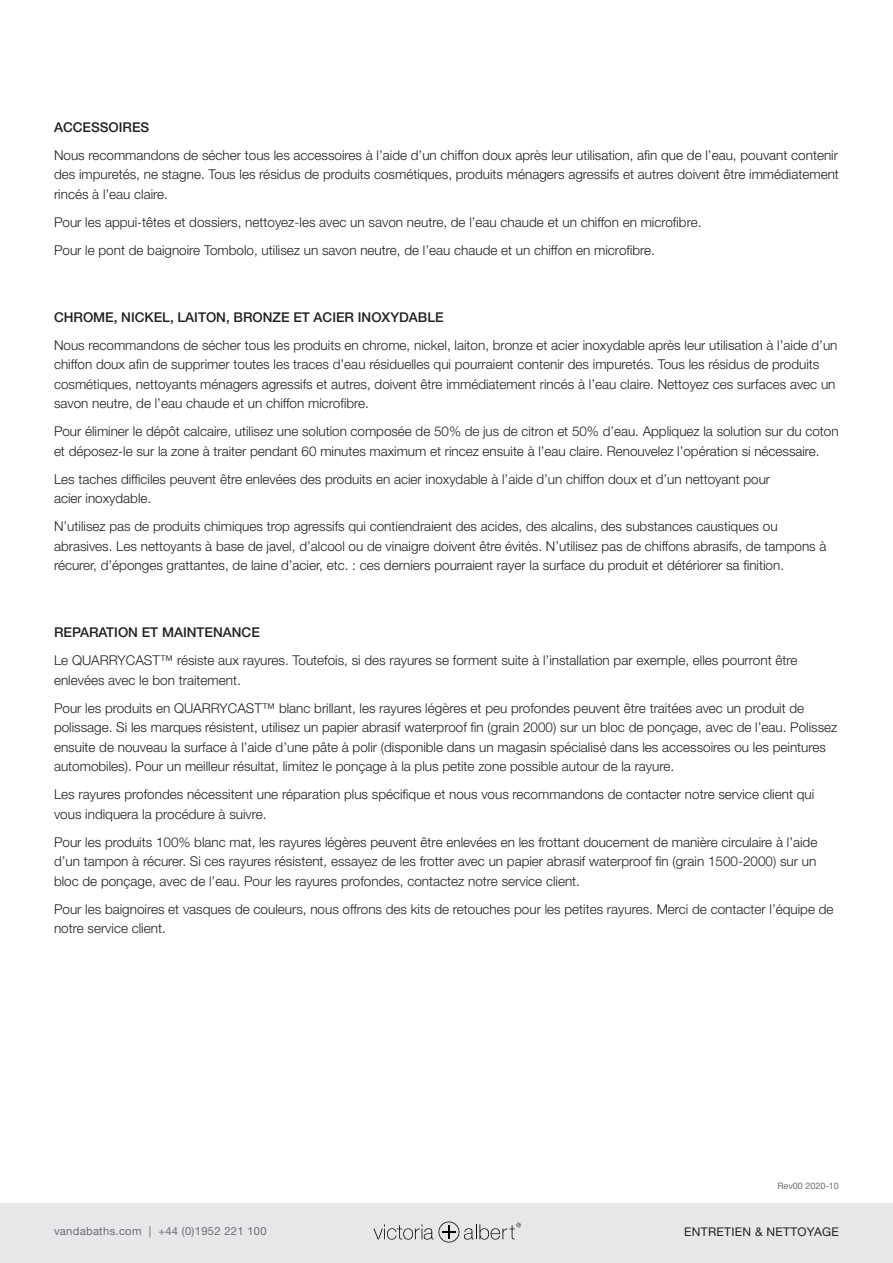
<style>
.page{position:relative;width:893px;height:1263px;background:#fff}
.page>*{position:absolute;margin:0;border:0;box-sizing:border-box;transform-origin:0 0}
.t1{font:300 13.5px/19.5px "Helvetica Neue LT Std";color:#231f20}
.t2{font:500 13.5px "Helvetica Neue LT Std";color:#231f20}
.t3{font:12px "Helvetica Neue LT Std";letter-spacing:.025em;color:#231f20}
.t4{font:11.25px "Helvetica Neue LT Std";letter-spacing:.025em;color:#6c6d70}
.t5{font:9px "Helvetica Neue LT Std";color:#6c6d70}
</style>
<div class="page">
<div style="left:0;top:1203px;width:893px;height:60px;background:#e6e7e9"></div>
<svg style="left:373px;top:1221px;width:148px;height:21px"></svg>
<p class="t2" style="left:54px;top:119px;width:97px">ACCESSOIRES</p>
<p class="t1" style="left:54px;top:145px;width:786px;text-align:justify">Nous recommandons de sécher tous les accessoires à l’aide d’un chiffon doux après leur utilisation, afin que de l’eau, pouvant contenir des impuretés, ne stagne. Tous les résidus de produits cosmétiques, produits ménagers agressifs et autres doivent être immédiatement rincés à l’eau claire.</p>
<p class="t1" style="left:54px;top:207px;width:649px;line-height:28px">Pour les appui-têtes et dossiers, nettoyez-les avec un savon neutre, de l’eau chaude et un chiffon en microfibre.<br>Pour le pont de baignoire Tombolo, utilisez un savon neutre, de l’eau chaude et un chiffon en microfibre.</p>
<p class="t2" style="left:54px;top:309px;width:391px">CHROME, NICKEL, LAITON, BRONZE ET ACIER INOXYDABLE</p>
<p class="t1" style="left:54px;top:335px;width:785px">Nous recommandons de sécher tous les produits en chrome, nickel, laiton, bronze et acier inoxydable après leur utilisation à l’aide d’un chiffon doux afin de supprimer toutes les traces d’eau résiduelles qui pourraient contenir des impuretés. Tous les résidus de produits cosmétiques, nettoyants ménagers agressifs et autres, doivent être immédiatement rincés à l’eau claire. Nettoyez ces surfaces avec un savon neutre, de l’eau chaude et un chiffon microfibre.</p>
<p class="t1" style="left:54px;top:421px;width:786px">Pour éliminer le dépôt calcaire, utilisez une solution composée de 50% de jus de citron et 50% d’eau. Appliquez la solution sur du coton et déposez-le sur la zone à traiter pendant 60 minutes maximum et rincez ensuite à l’eau claire. Renouvelez l’opération si nécessaire.</p>
<p class="t1" style="left:54px;top:469px;width:718px">Les taches difficiles peuvent être enlevées des produits en acier inoxydable à l’aide d’un chiffon doux et d’un nettoyant pour acier inoxydable.</p>
<p class="t1" style="left:54px;top:516px;width:774px">N’utilisez pas de produits chimiques trop agressifs qui contiendraient des acides, des alcalins, des substances caustiques ou abrasives. Les nettoyants à base de javel, d’alcool ou de vinaigre doivent être évités. N’utilisez pas de chiffons abrasifs, de tampons à récurer, d’éponges grattantes, de laine d’acier, etc. : ces derniers pourraient rayer la surface du produit et détériorer sa finition.</p>
<p class="t2" style="left:54px;top:624px;width:207px">REPARATION ET MAINTENANCE</p>
<p class="t1" style="left:54px;top:650px;width:745px">Le QUARRYCAST™ résiste aux rayures. Toutefois, si des rayures se forment suite à l’installation par exemple, elles pourront être enlevées avec le bon traitement.</p>
<p class="t1" style="left:54px;top:698px;width:785px">Pour les produits en QUARRYCAST™ blanc brillant, les rayures légères et peu profondes peuvent être traitées avec un produit de polissage. Si les marques résistent, utilisez un papier abrasif waterproof fin (grain 2000) sur un bloc de ponçage, avec de l’eau. Polissez ensuite de nouveau la surface à l’aide d’une pâte à polir (disponible dans un magasin spécialisé dans les accessoires ou les peintures automobiles). Pour un meilleur résultat, limitez le ponçage à la plus petite zone possible autour de la rayure.</p>
<p class="t1" style="left:54px;top:784px;width:762px">Les rayures profondes nécessitent une réparation plus spécifique et nous vous recommandons de contacter notre service client qui vous indiquera la procédure à suivre.</p>
<p class="t1" style="left:54px;top:832px;width:765px;text-align:justify">Pour les produits 100% blanc mat, les rayures légères peuvent être enlevées en les frottant doucement de manière circulaire à l’aide d’un tampon à récurer. Si ces rayures résistent, essayez de les frotter avec un papier abrasif waterproof fin (grain 1500-2000) sur un bloc de ponçage, avec de l’eau. Pour les rayures profondes, contactez notre service client.</p>
<p class="t1" style="left:54px;top:899px;width:781px">Pour les baignoires et vasques de couleurs, nous offrons des kits de retouches pour les petites rayures. Merci de contacter l’équipe de notre service client.</p>
<p class="t5" style="left:777px;top:1180px;width:63px">Rev00 2020-10</p>
<p class="t4" style="left:54px;top:1224px;width:214px">vandabaths.com | +44 (0)1952 221 100</p>
<p class="t3" style="left:684px;top:1224px;width:156px">ENTRETIEN &amp; NETTOYAGE</p>
</div>
